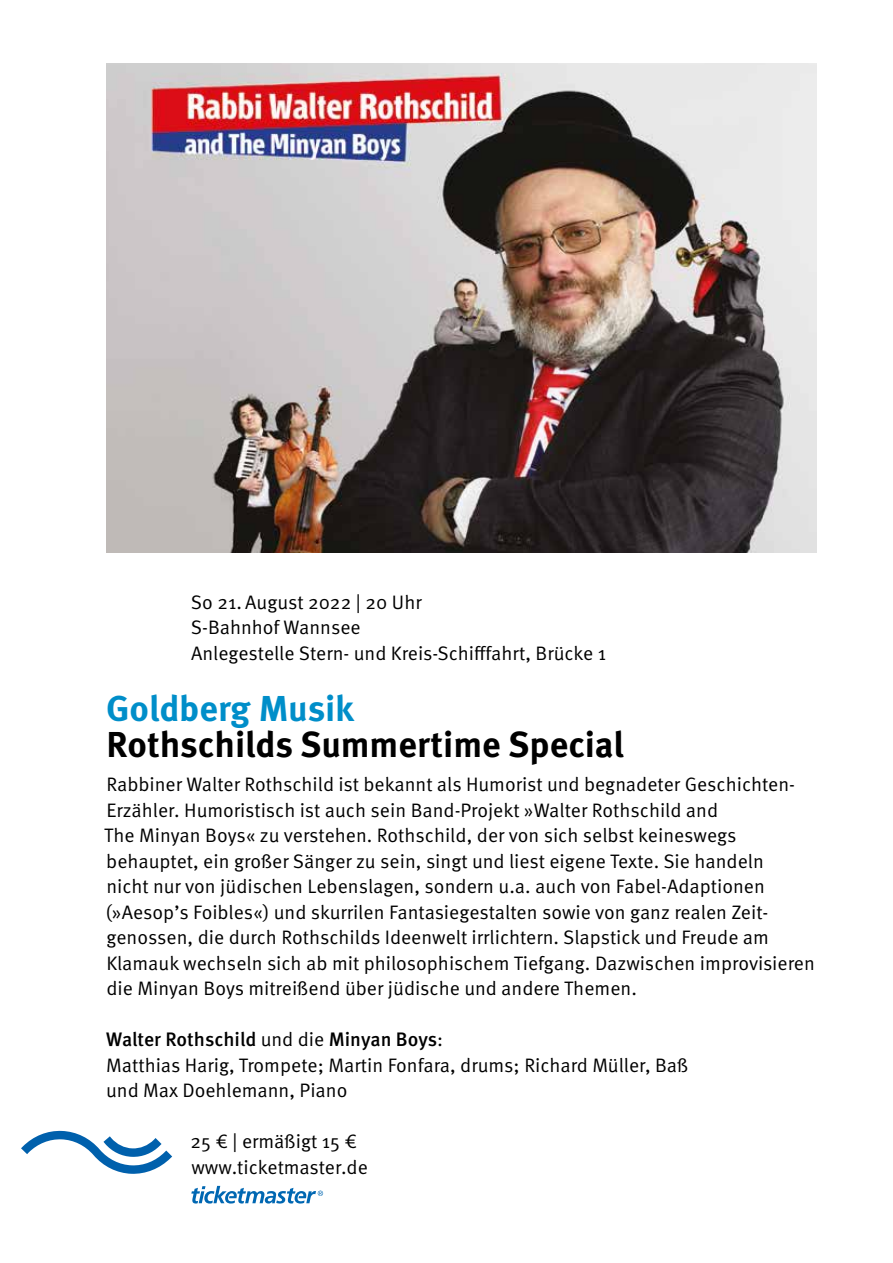
<style>
.page{position:relative;width:893px;height:1263px;background:#fff}
.page>*{position:absolute;margin:0;border:0;box-sizing:border-box;transform-origin:0 0}
.t1{font:700 36px "Meta Pro";color:#000}
.t2{font:700 36px "Meta Pro";letter-spacing:-.005em;color:#008ec9}
.t3{font:19.5px/25.5px "Meta Pro Norm";color:#000}
.t4{font:500 19.5px "Meta Pro";letter-spacing:-.005em;color:#000}
.s1{font-family:"Meta Pro Norm";font-weight:400}
</style>
<div class="page">
<svg style="left:191px;top:1186px;width:132px;height:17px"></svg>
<svg style="left:21px;top:1130px;width:151px;height:44px"></svg>
<img style="left:106px;top:64px;width:710px;height:489px">
<p class="t3" style="left:191px;top:588px;width:417px">So 21. August 2022 | 20 Uhr<br>S-Bahnhof Wannsee<br>Anlegestelle Stern- und Kreis-Schifffahrt, Brücke 1</p>
<h1 class="t2" style="left:106px;top:681px;width:249px">Goldberg Musik</h1>
<h1 class="t1" style="left:107px;top:717px;width:519px">Rothschilds Summertime Special</h1>
<p class="t3" style="left:104px;top:770px;width:712px">Rabbiner Walter Rothschild ist bekannt als Humorist und begnadeter Geschichten-Erzähler. Humoristisch ist auch sein Band-Projekt »Walter Rothschild and<br>The Minyan Boys« zu verstehen. Rothschild, der von sich selbst keineswegs behauptet, ein großer Sänger zu sein, singt und liest eigene Texte. Sie handeln<br>nicht nur von jüdischen Lebenslagen, sondern u.a. auch von Fabel-Adaptionen (»Aesop’s Foibles«) und skurrilen Fantasiegestalten sowie von ganz realen Zeit&shy;genossen, die durch Rothschilds Ideenwelt irrlichtern. Slapstick und Freude am Klamauk wechseln sich ab mit philosophischem Tiefgang. Dazwischen improvisieren die Minyan Boys mitreißend über jüdische und andere Themen.</p>
<p class="t4" style="left:106px;top:1024px;width:338px">Walter Rothschild <span class="s1">und die</span> Minyan Boys<span class="s1">:</span></p>
<p class="t3" style="left:106px;top:1051px;width:584px">Matthias Harig, Trompete; Martin Fonfara, drums; Richard Müller, Baß und Max Doehlemann, Piano</p>
<p class="t3" style="left:191px;top:1127px;width:179px">25 € | ermäßigt 15 € www.ticketmaster.de</p>
</div>
